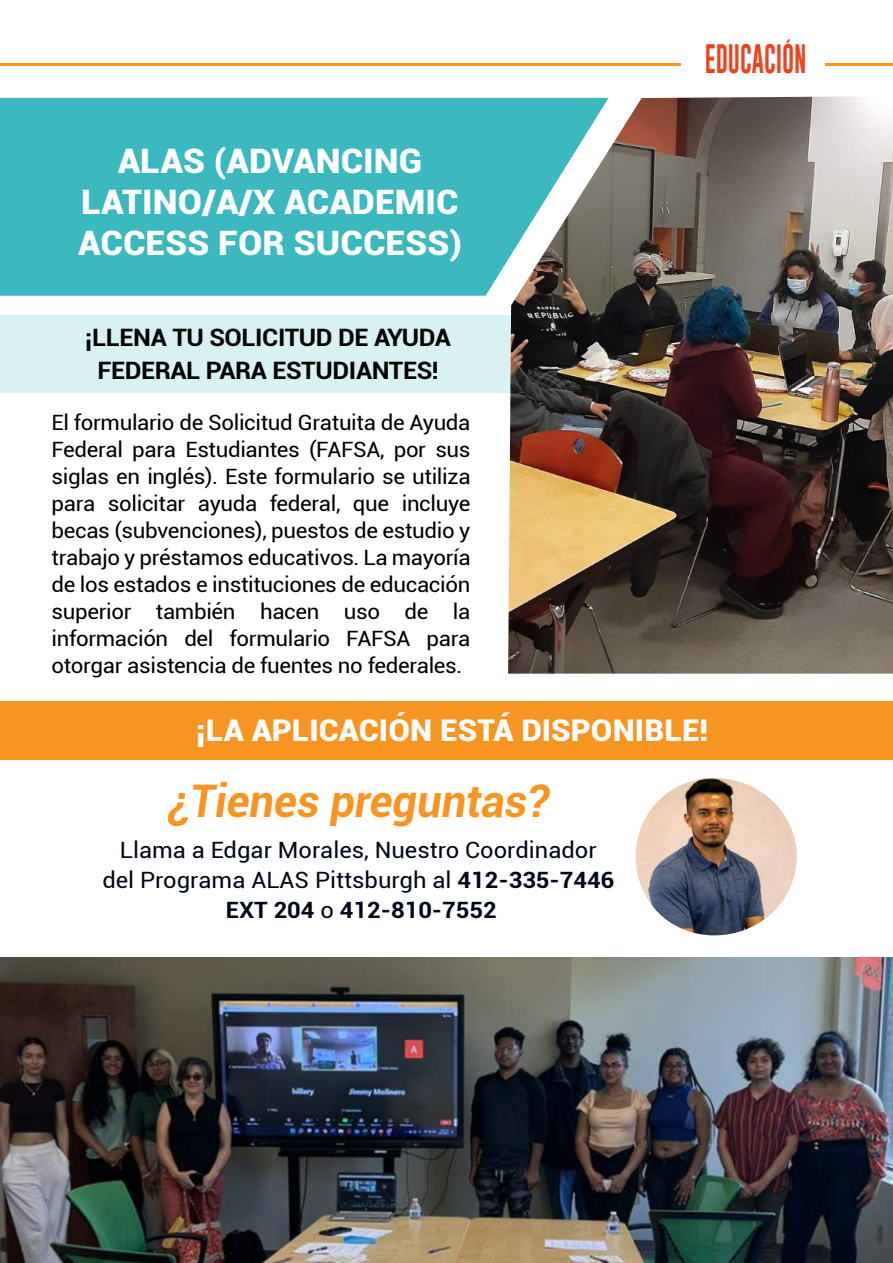
<style>
.page{position:relative;width:893px;height:1263px;background:#fff}
.page>*{position:absolute;margin:0;border:0;box-sizing:border-box;transform-origin:0 0}
.t1{font:italic 700 45px "Roboto";color:#f79522}
.t2{font:900 33.75px/40.8px "Roboto";letter-spacing:.005em;color:#fff;text-align:center;scale:1.04 1}
.t3{font:900 30px "Roboto";letter-spacing:.005em;color:#fff;scale:1.04 1}
.t4{font:30px "Gobold";color:#ea4523;scale:.79 1}
.t5{font:700 24px/33px "Roboto";letter-spacing:-.015em;color:#000;text-align:center;scale:1.06 1}
.t6{font:22.5px/30px "Roboto";color:#000718;text-align:center;scale:1.06 1}
.t7{font:21.15px/27px "Roboto";letter-spacing:-.015em;color:#000;text-align:justify;scale:1.06 1}
.s1{font-weight:700}
</style>
<div class="page">
<div style="left:0;top:701px;width:893px;height:58px;background:#f79522"></div>
<div style="left:0;top:315px;width:510px;height:77px;background:#d8f1f2"></div>
<hr style="left:0;top:63px;width:680px;height:3px;background:#f39523">
<hr style="left:825px;top:63px;width:68px;height:3px;background:#f39523">
<img style="left:636px;top:778px;width:161px;height:157px;border-radius:79px">
<div style="left:0;top:98px;width:508px;height:198px;background:#3cb9bf"></div>
<img style="left:508px;top:96px;width:385px;height:578px">
<img style="left:0;top:958px;width:893px;height:305px">
<h2 class="t2" style="left:78px;top:139px;width:371px">ALAS (ADVANCING<br>LATINO/A/X ACADEMIC<br>ACCESS FOR SUCCESS)</h2>
<p class="t5" style="left:85px;top:320px;width:347px">¡LLENA TU SOLICITUD DE AYUDA<br>FEDERAL PARA ESTUDIANTES!</p>
<p class="t7" style="left:52px;top:408px;width:397px">El formulario de Solicitud Gratuita de Ayuda Federal para Estudiantes (FAFSA, por sus siglas en inglés). Este formulario se utiliza para solicitar ayuda federal, que incluye becas (subvenciones), puestos de estudio y trabajo y préstamos educativos. La mayoría de los estados e instituciones de educación superior también hacen uso de la información del formulario FAFSA para otorgar asistencia de fuentes no federales.</p>
<h3 class="t4" style="left:705px;top:39px;width:131px">EDUCACIÓN</h3>
<h3 class="t3" style="left:196px;top:709px;width:494px">¡LA APLICACIÓN ESTÁ DISPONIBLE!</h3>
<h1 class="t1" style="left:168px;top:769px;width:383px">¿Tienes preguntas?</h1>
<p class="t6" style="left:102px;top:834px;width:485px">Llama a Edgar Morales, Nuestro Coordinador del Programa ALAS Pittsburgh al <span class="s1">412-335-7446<br>EXT 204</span> o <span class="s1">412-810-7552</span></p>
</div>
